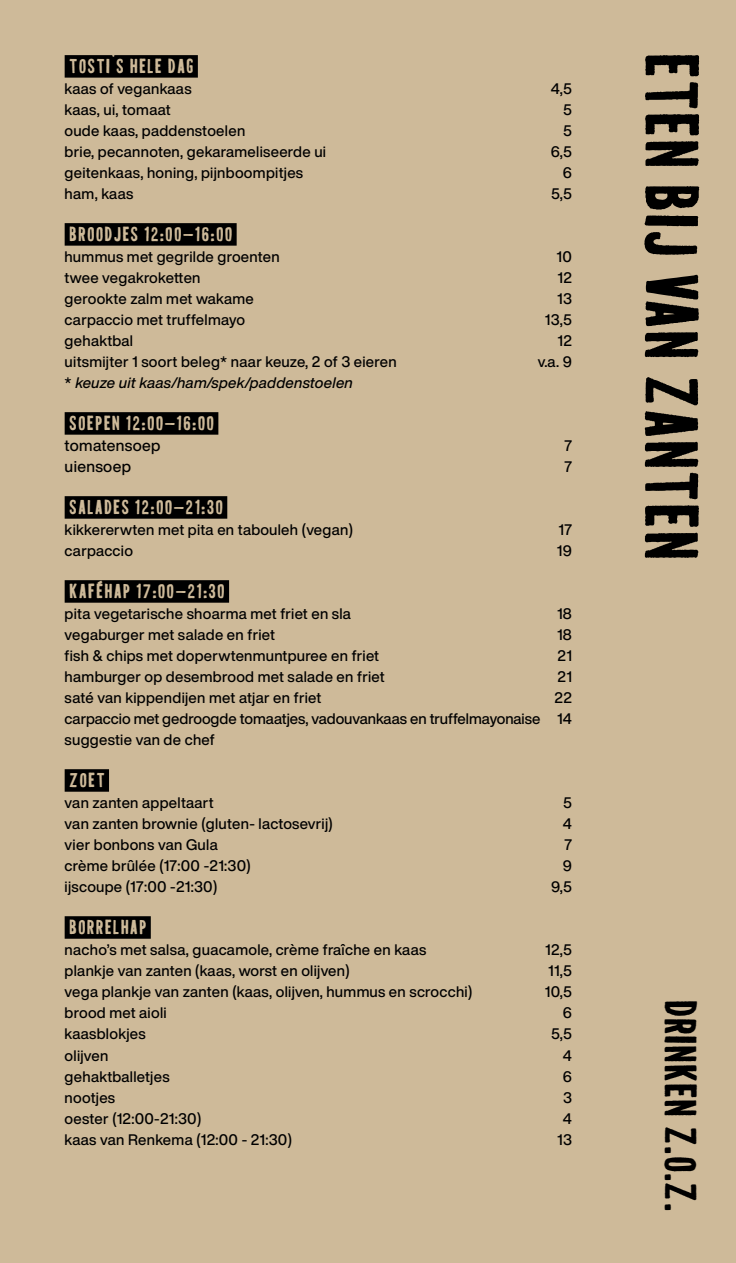
<style>
.page{position:relative;width:736px;height:1263px;background:#ceba99}
.page>*{position:absolute;margin:0;border:0;box-sizing:border-box;transform-origin:0 0}
.t1{font:78px "VANZANTENAWESOME";color:#000}
.t2{font:46.5px "VANZANTENAWESOME";color:#000}
.t3{font:500 15.75px "Helvetica Now Display";letter-spacing:.02em;color:#000}
.t4{font:500 15px/21px "Helvetica Now Display";letter-spacing:.02em;color:#000;text-align:justify}
.t5{font:15px "Helvetica Now Display Med Ita";letter-spacing:.02em;color:#000}
.s1{font-family:"Helvetica Now Display";font-weight:500}
</style>
<div class="page">
<svg style="left:70px;top:55px;width:53px;height:19px"></svg>
<svg style="left:169px;top:59px;width:24px;height:14px"></svg>
<svg style="left:70px;top:227px;width:67px;height:15px"></svg>
<svg style="left:145px;top:227px;width:87px;height:15px"></svg>
<svg style="left:70px;top:416px;width:49px;height:15px"></svg>
<svg style="left:127px;top:416px;width:86px;height:15px"></svg>
<svg style="left:70px;top:500px;width:58px;height:15px"></svg>
<svg style="left:70px;top:773px;width:34px;height:15px"></svg>
<svg style="left:130px;top:59px;width:31px;height:15px"></svg>
<svg style="left:136px;top:500px;width:86px;height:15px"></svg>
<svg style="left:70px;top:581px;width:60px;height:18px"></svg>
<svg style="left:137px;top:584px;width:87px;height:15px"></svg>
<svg style="left:70px;top:920px;width:76px;height:15px"></svg>
<p class="t4" style="left:65px;top:78px;width:128px">kaas of vegankaas</p>
<p class="t4" style="left:551px;top:78px;width:23px">4,5</p>
<p class="t4" style="left:65px;top:99px;width:108px">kaas, ui, tomaat</p>
<p class="t4" style="left:563px;top:99px;width:10px">5</p>
<p class="t4" style="left:65px;top:120px;width:182px">oude kaas, paddenstoelen</p>
<p class="t4" style="left:563px;top:120px;width:10px">5</p>
<p class="t4" style="left:65px;top:141px;width:263px">brie, pecannoten, gekarameliseerde ui</p>
<p class="t4" style="left:551px;top:141px;width:23px">6,5</p>
<p class="t4" style="left:65px;top:162px;width:240px">geitenkaas, honing, pijnboompitjes</p>
<p class="t4" style="left:562px;top:162px;width:11px">6</p>
<p class="t4" style="left:65px;top:183px;width:70px">ham, kaas</p>
<p class="t4" style="left:551px;top:183px;width:22px">5,5</p>
<p class="t4" style="left:65px;top:246px;width:217px">hummus met gegrilde groenten</p>
<p class="t4" style="left:556px;top:246px;width:17px">10</p>
<p class="t4" style="left:65px;top:267px;width:137px">twee vegakroketten</p>
<p class="t4" style="left:557px;top:267px;width:16px">12</p>
<p class="t4" style="left:65px;top:288px;width:191px">gerookte zalm met wakame</p>
<p class="t4" style="left:557px;top:288px;width:16px">13</p>
<p class="t4" style="left:65px;top:309px;width:182px">carpaccio met truffelmayo</p>
<p class="t4" style="left:545px;top:309px;width:29px">13,5</p>
<p class="t4" style="left:65px;top:330px;width:70px">gehaktbal</p>
<p class="t4" style="left:557px;top:330px;width:16px">12</p>
<p class="t4" style="left:65px;top:351px;width:333px">uitsmijter 1 soort beleg* naar keuze, 2 of 3 eieren</p>
<p class="t4" style="left:537px;top:351px;width:36px">v.a. 9</p>
<p class="t5" style="left:65px;top:373px;width:290px"><span class="s1">*</span> keuze uit kaas/ham/spek/paddenstoelen</p>
<p class="t3" style="left:65px;top:435px;width:97px">tomatensoep</p>
<p class="t4" style="left:564px;top:435px;width:9px">7</p>
<p class="t3" style="left:65px;top:456px;width:68px">uiensoep</p>
<p class="t4" style="left:564px;top:456px;width:9px">7</p>
<p class="t4" style="left:65px;top:519px;width:290px">kikkererwten met pita en tabouleh (vegan)</p>
<p class="t4" style="left:558px;top:519px;width:15px">17</p>
<p class="t4" style="left:65px;top:540px;width:70px">carpaccio</p>
<p class="t4" style="left:557px;top:540px;width:17px">19</p>
<p class="t4" style="left:65px;top:603px;width:288px">pita vegetarische shoarma met friet en sla</p>
<p class="t4" style="left:557px;top:603px;width:16px">18</p>
<p class="t4" style="left:65px;top:624px;width:212px">vegaburger met salade en friet</p>
<p class="t4" style="left:557px;top:624px;width:16px">18</p>
<p class="t4" style="left:65px;top:645px;width:316px">fish &amp; chips met doperwtenmuntpuree en friet</p>
<p class="t4" style="left:557px;top:645px;width:16px">21</p>
<p class="t4" style="left:65px;top:666px;width:321px">hamburger op desembrood met salade en friet</p>
<p class="t4" style="left:557px;top:666px;width:16px">21</p>
<p class="t4" style="left:65px;top:687px;width:258px">saté van kippendijen met atjar en friet</p>
<p class="t4" style="left:65px;top:687px;width:509px;text-indent:490px">22 carpaccio met gedroogde tomaatjes, vadouvankaas en truffelmayonaise 14 suggestie van de chef</p>
<p class="t4" style="left:65px;top:792px;width:150px">van zanten appeltaart</p>
<p class="t4" style="left:563px;top:792px;width:10px">5</p>
<p class="t4" style="left:65px;top:813px;width:269px">van zanten brownie (gluten- lactosevrij)</p>
<p class="t4" style="left:563px;top:813px;width:11px">4</p>
<p class="t4" style="left:65px;top:834px;width:155px">vier bonbons van Gula</p>
<p class="t4" style="left:564px;top:834px;width:9px">7</p>
<p class="t4" style="left:65px;top:855px;width:187px">crème brûlée (17:00 -21:30)</p>
<p class="t4" style="left:562px;top:855px;width:11px">9</p>
<p class="t4" style="left:65px;top:876px;width:154px">ijscoupe (17:00 -21:30)</p>
<p class="t4" style="left:551px;top:876px;width:22px">9,5</p>
<p class="t4" style="left:65px;top:939px;width:363px">nacho’s met salsa, guacamole, crème fraîche en kaas</p>
<p class="t4" style="left:545px;top:939px;width:28px">12,5</p>
<p class="t4" style="left:65px;top:960px;width:286px">plankje van zanten (kaas, worst en olijven)</p>
<p class="t4" style="left:548px;top:960px;width:25px">11,5</p>
<p class="t4" style="left:65px;top:981px;width:409px">vega plankje van zanten (kaas, olijven, hummus en scrocchi)</p>
<p class="t4" style="left:545px;top:981px;width:29px">10,5</p>
<p class="t4" style="left:65px;top:1002px;width:103px">brood met aioli</p>
<p class="t4" style="left:562px;top:1002px;width:11px">6</p>
<p class="t4" style="left:65px;top:1023px;width:83px">kaasblokjes</p>
<p class="t4" style="left:551px;top:1023px;width:22px">5,5</p>
<p class="t4" style="left:65px;top:1044px;width:45px">olijven</p>
<p class="t4" style="left:563px;top:1044px;width:11px">4</p>
<p class="t4" style="left:65px;top:1065px;width:106px">gehaktballetjes</p>
<p class="t4" style="left:562px;top:1065px;width:11px">6</p>
<p class="t4" style="left:65px;top:1086px;width:52px">nootjes</p>
<p class="t4" style="left:563px;top:1086px;width:10px">3</p>
<p class="t4" style="left:65px;top:1107px;width:138px">oester (12:00-21:30)</p>
<p class="t4" style="left:563px;top:1107px;width:11px">4</p>
<p class="t4" style="left:65px;top:1128px;width:229px">kaas van Renkema (12:00 - 21:30)</p>
<p class="t4" style="left:557px;top:1128px;width:16px">13</p>
<p class="t1" style="left:717px;top:328px;width:235px;rotate:90deg">■ ■▼ ■</p>
<p class="t2" style="left:708px;top:1044px;width:130px;rotate:90deg">■ ■ □</p>
</div>
